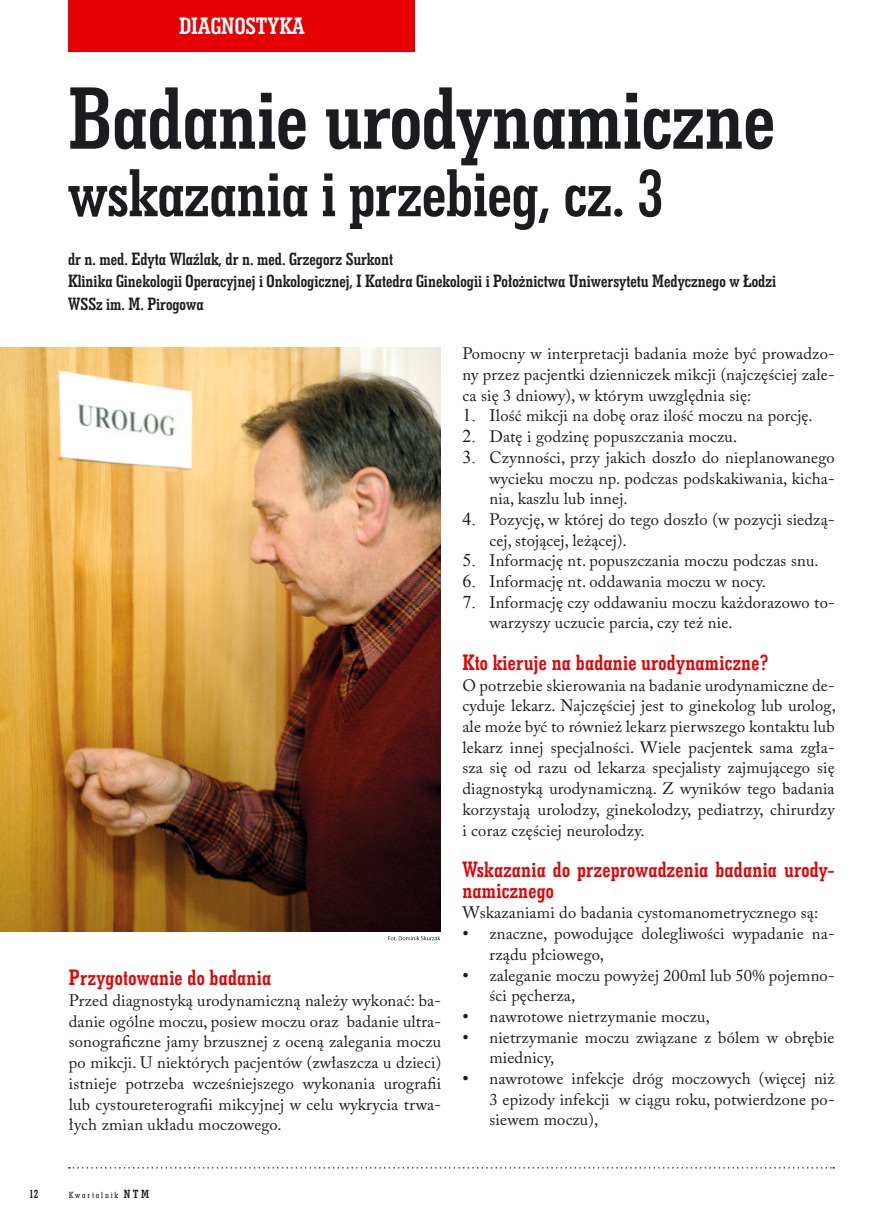
<style>
.page{position:relative;width:885px;height:1225px;background:#fff}
.page>*{position:absolute;margin:0;border:0;box-sizing:border-box;transform-origin:0 0}
.t1{font:90px "Geo Slab 703 Bd Cn EU Normal";letter-spacing:-.01em;color:#1b1c20}
.t2{font:69px "Geo Slab 703 Bd Cn EU Normal";letter-spacing:-.01em;color:#1b1c20}
.t3{font:24px "Geo Slab 703 Bd Cn EU Normal";color:#fff}
.t4{font:22.5px/20.7px "Geo Slab 703 Bd Cn EU Normal";letter-spacing:.01em;color:#e60004}
.t5{font:18px/22.5px "Geo Slab 703 Bd Cn EU Normal";color:#1b1c20}
.t6{font:16.5px/20.7px "Adobe Caslon Pro";letter-spacing:.01em;color:#1b1c20;text-align:justify}
.t7{font:12px "Geo Slab 703 Bd Cn EU Normal";color:#1b1c20}
.t8{font:9px "Geo Slab 703 Md Cn EU Normal";letter-spacing:.2em;color:#1b1c20}
.s1{font-family:"Times New Roman";font-size:18px}
.s2{font-family:"Geo Slab 703 Bd Cn EU Normal";font-size:12px}
</style>
<div class="page">
<svg style="left:69px;top:1167px;width:765px;height:1px"></svg>
<div style="left:68px;top:0;width:347px;height:51px;background:#e60004"></div>
<img style="left:0;top:347px;width:440px;height:584px">
<svg style="left:388px;top:936px;width:52px;height:4px"></svg>
<h3 class="t3" style="left:179px;top:11px;width:127px">DIAGNOSTYKA</h3>
<h1 class="t1" style="left:68px;top:62px;width:708px">Badanie urodynamiczne</h1>
<h2 class="t2" style="left:68px;top:150px;width:597px">wskazania i przebieg, cz. 3</h2>
<p class="t5" style="left:68px;top:247px;width:709px">dr n. med. Edyta Wlaźlak, dr n. med. Grzegorz Surkont<br>Klinika Ginekologii Operacyjnej i Onkologicznej, I Katedra Ginekologii i Położnictwa Uniwersytetu Medycznego w Łodzi<br>WSSz im. M. Pirogowa</p>
<h3 class="t4" style="left:69px;top:966px;width:204px">Przygotowanie do badania</h3>
<p class="t6" style="left:69px;top:990px;width:374px">Przed diagnostyką urodynamiczną należy wykonać: ba&shy;danie ogólne moczu, posiew moczu oraz badanie ultra&shy;sonograficzne jamy brzusznej z oceną zalegania moczu po mikcji. U niektórych pacjentów (zwłaszcza u dzieci) istnieje potrzeba wcześniejszego wykonania urografii lub cystoureterografii mikcyjnej w celu wykrycia trwa&shy;łych zmian układu moczowego.</p>
<p class="t6" style="left:462px;top:343px;width:374px">Pomocny w interpretacji badania może być prowadzo&shy;ny przez pacjentki dzienniczek mikcji (najczęściej zale&shy;ca się 3 dniowy), w którym uwzględnia się:</p>
<p class="t6" style="left:462px;top:405px;width:352px"><span class="s1">1.</span> Ilość mikcji na dobę oraz ilość moczu na porcję.</p>
<p class="t6" style="left:462px;top:426px;width:276px"><span class="s1">2.</span> Datę i godzinę popuszczania moczu.</p>
<p class="t6" style="left:489px;top:447px;width:347px;text-indent:-27px"><span class="s1">3.</span> Czynności, przy jakich doszło do nieplanowanego wycieku moczu np. podczas podskakiwania, kicha&shy;nia, kaszlu lub innej.</p>
<p class="t6" style="left:489px;top:509px;width:347px;text-indent:-27px"><span class="s1">4.</span> Pozycję, w której do tego doszło (w pozycji siedzą&shy;cej, stojącej, leżącej).</p>
<p class="t6" style="left:462px;top:550px;width:358px"><span class="s1">5.</span> Informację nt. popuszczania moczu podczas snu.</p>
<p class="t6" style="left:462px;top:571px;width:305px"><span class="s1">6.</span> Informację nt. oddawania moczu w nocy.</p>
<p class="t6" style="left:489px;top:592px;width:347px;text-indent:-27px"><span class="s1">7.</span> Informację czy oddawaniu moczu każdorazowo to&shy;warzyszy uczucie parcia, czy też nie.</p>
<h3 class="t4" style="left:462px;top:651px;width:308px">Kto kieruje na badanie urodynamiczne?</h3>
<p class="t6" style="left:462px;top:674px;width:375px">O potrzebie skierowania na badanie urodynamiczne de&shy;cyduje lekarz. Najczęściej jest to ginekolog lub urolog, ale może być to również lekarz pierwszego kontaktu lub lekarz innej specjalności. Wiele pacjentek sama zgła&shy;sza się od razu od lekarza specjalisty zajmującego się diagnostyką urodynamiczną. Z wyników tego badania korzystają urolodzy, ginekolodzy, pediatrzy, chirurdzy i coraz częściej neurolodzy.</p>
<h3 class="t4" style="left:462px;top:858px;width:374px">Wskazania do przeprowadzenia badania urody&shy;namicznego</h3>
<p class="t6" style="left:462px;top:902px;width:357px">Wskazaniami do badania cystomanometrycznego są:</p>
<p class="t6" style="left:489px;top:923px;width:347px;text-indent:-27px"><span class="s1">•</span> znaczne, powodujące dolegliwości wypadanie na&shy;rządu płciowego,</p>
<p class="t6" style="left:489px;top:964px;width:347px;text-indent:-27px"><span class="s1">•</span> zaleganie moczu powyżej 200ml lub 50% pojemno&shy;ści pęcherza,</p>
<p class="t6" style="left:462px;top:1006px;width:249px"><span class="s1">•</span> nawrotowe nietrzymanie moczu,</p>
<p class="t6" style="left:489px;top:1026px;width:347px;text-indent:-27px"><span class="s1">•</span> nietrzymanie moczu związane z bólem w obrębie miednicy,</p>
<p class="t6" style="left:489px;top:1068px;width:347px;text-indent:-27px"><span class="s1">•</span> nawrotowe infekcje dróg moczowych (więcej niż 3 epizody infekcji w ciągu roku, potwierdzone po&shy;siewem moczu),</p>
<p class="t7" style="left:29px;top:1186px;width:11px">12</p>
<p class="t8" style="left:69px;top:1189px;width:82px">Kwartalnik <span class="s2">NTM</span></p>
</div>
